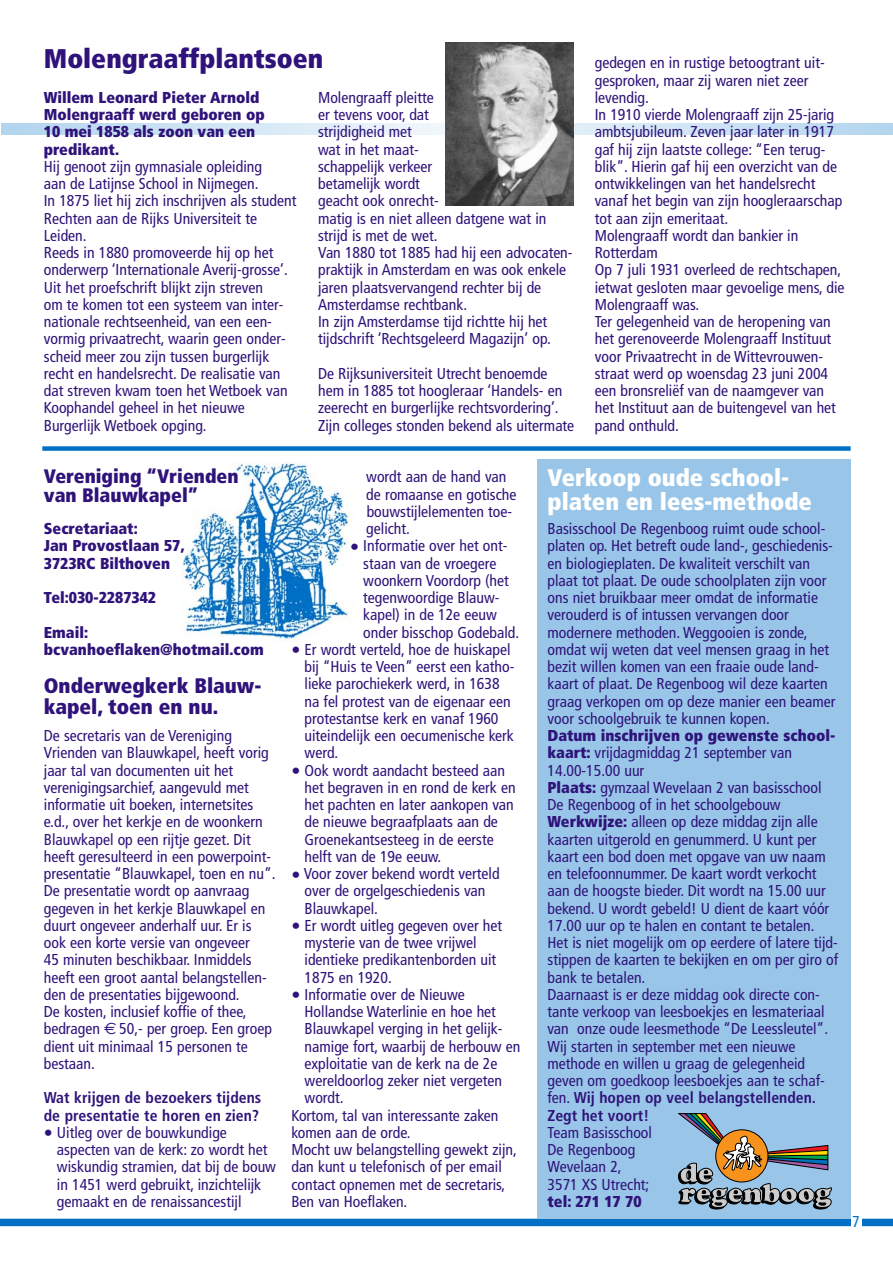
<style>
.page{position:relative;width:893px;height:1263px;background:#fff}
.page>*{position:absolute;margin:0;border:0;box-sizing:border-box;transform-origin:0 0}
.t1{font:900 condensed 27px "Frutiger";color:#2f137a}
.t2{font:900 condensed 24px/24px "Frutiger";color:#fff}
.t3{font:900 condensed 21px/21px "Frutiger";color:#2f137a}
.t4{font:900 condensed 19.5px/19.5px "Frutiger";color:#2f137a}
.t5{font:condensed 15.75px/17.2px "Frutiger";color:#2f137a}
.t6{font:900 condensed 15.75px/17.2px "Frutiger";color:#2f137a}
.t7{font:700 condensed 15.75px/17.2px "Frutiger";color:#2f137a}
.t8{font:condensed 15.75px "Frutiger";color:#0070c6}
.s1{font-family:"Euro Sans";font-stretch:normal;font-size:16.5px}
.s2{font-size:18px}
.s3{font-weight:900}
.s4{font-weight:700}
</style>
<div class="page">
<img style="left:182px;top:463px;width:172px;height:176px">
<div style="left:104px;top:123px;width:695px;height:12px;background:#c1ddf1"></div>
<div style="left:132px;top:123px;width:639px;height:12px;background:#c5dff2"></div>
<div style="left:160px;top:123px;width:583px;height:12px;background:#c9e1f3"></div>
<div style="left:187px;top:123px;width:529px;height:12px;background:#cde3f4"></div>
<div style="left:215px;top:123px;width:473px;height:12px;background:#d1e5f5"></div>
<div style="left:243px;top:123px;width:417px;height:12px;background:#d5e8f6"></div>
<div style="left:271px;top:123px;width:361px;height:12px;background:#d9eaf7"></div>
<div style="left:299px;top:123px;width:305px;height:12px;background:#ddecf7"></div>
<div style="left:326px;top:123px;width:251px;height:12px;background:#e1eef8"></div>
<div style="left:354px;top:123px;width:195px;height:12px;background:#e5f1f9"></div>
<div style="left:382px;top:123px;width:139px;height:12px;background:#e9f3fa"></div>
<div style="left:410px;top:123px;width:83px;height:12px;background:#edf5fb"></div>
<div style="left:438px;top:123px;width:27px;height:12px;background:#f1f7fc"></div>
<div style="left:0;top:1219px;width:892px;height:7px;background:#0070c6"></div>
<div style="left:850px;top:1214px;width:11px;height:48px;background:#fff"></div>
<div style="left:537px;top:459px;width:313px;height:760px;background:#99c6e8"></div>
<svg style="left:678px;top:1113px;width:154px;height:97px"></svg>
<img style="left:445px;top:43px;width:128px;height:163px">
<div style="left:42px;top:446px;width:808px;height:5px;background:#0070c6"></div>
<h1 class="t1" style="left:44px;top:48px;width:281px">Molengraaffplantsoen</h1>
<p class="t5" style="left:594px;top:55px;width:251px">gedegen en in rustige betoogtrant uit&shy;gesproken, maar zij waren niet zeer levendig.<br>In 1910 vierde Molengraaff zijn 25-jarig ambtsjubileum. Zeven jaar later in 1917 gaf hij zijn laatste college: “Een terug&shy;blik”. Hierin gaf hij een overzicht van de ontwikkelingen van het handelsrecht vanaf het begin van zijn hoogleraarschap tot aan zijn emeritaat.<br>Molengraaff wordt dan bankier in Rotterdam<br>Op 7 juli 1931 overleed de rechtschapen, ietwat gesloten maar gevoelige mens, die Molengraaff was.<br>Ter gelegenheid van de heropening van het gerenoveerde Molengraaff Instituut voor Privaatrecht in de Wittevrouwen&shy;straat werd op woensdag 23 juni 2004 een bronsreliëf van de naamgever van het Instituut aan de buitengevel van het pand onthuld.</p>
<p class="t5" style="left:318px;top:90px;width:256px">Molengraaff pleitte<br>er tevens voor, dat<br>strijdigheid met<br>wat in het maat-<br>schappelijk verkeer<br>betamelijk wordt<br>geacht ook onrecht-<br>matig is en niet alleen datgene wat in strijd is met de wet.<br>Van 1880 tot 1885 had hij een advocaten&shy;praktijk in Amsterdam en was ook enkele jaren plaatsvervangend rechter bij de<br>Amsterdamse rechtbank.<br>In zijn Amsterdamse tijd richtte hij het tijdschrift ‘Rechtsgeleerd Magazijn’ op.</p>
<p class="t5" style="left:318px;top:366px;width:258px">De Rijksuniversiteit Utrecht benoemde hem in 1885 tot hoogleraar ‘Handels- en zeerecht en burgerlijke rechtsvordering’.<br>Zijn colleges stonden bekend als uitermate</p>
<p class="t6" style="left:44px;top:90px;width:222px">Willem Leonard Pieter Arnold<br>Molengraaff werd geboren op<br>10 mei 1858 als zoon van een predikant.</p>
<p class="t5" style="left:44px;top:159px;width:254px">Hij genoot zijn gymnasiale opleiding<br>aan de Latijnse School in Nijmegen.<br>In 1875 liet hij zich inschrijven als student Rechten aan de Rijks Universiteit te Leiden.<br>Reeds in 1880 promoveerde hij op het onderwerp ‘Internationale Averij-grosse’.<br>Uit het proefschrift blijkt zijn streven<br>om te komen tot een systeem van inter&shy;nationale rechtseenheid, van een een&shy;vormig privaatrecht, waarin geen onder&shy;scheid meer zou zijn tussen burgerlijk recht en handelsrecht. De realisatie van dat streven kwam toen het Wetboek van Koophandel geheel in het nieuwe Burgerlijk Wetboek opging.</p>
<p class="t4" style="left:44px;top:468px;width:196px">Vereniging “Vrienden van Blauwkapel”</p>
<p class="t6" style="left:44px;top:521px;width:142px">Secretariaat:<br>Jan Provostlaan 57,<br>3723RC Bilthoven</p>
<p class="t6" style="left:44px;top:582px;width:114px;line-height:34.5px">Tel:030-2287342<br>Email:</p>
<p class="t6" style="left:44px;top:642px;width:221px">bcvanhoeflaken@hotmail.com</p>
<h3 class="t3" style="left:44px;top:677px;width:219px">Onderwegkerk Blauw&shy;kapel, toen en nu.</h3>
<p class="t5" style="left:44px;top:728px;width:233px">De secretaris van de Vereniging Vrienden van Blauwkapel, heeft vorig jaar tal van documenten uit het verenigingsarchief, aangevuld met informatie uit boeken, internetsites e.d., over het kerkje en de woonkern Blauwkapel op een rijtje gezet. Dit heeft geresulteerd in een powerpoint&shy;presentatie “Blauwkapel, toen en nu”.<br>De presentatie wordt op aanvraag gegeven in het kerkje Blauwkapel en duurt ongeveer anderhalf uur. Er is ook een korte versie van ongeveer<br>45 minuten beschikbaar. Inmiddels heeft een groot aantal belangstellen&shy;den de presentaties bijgewoond.<br>De kosten, inclusief koffie of thee, bedragen <span class="s1">€</span> 50,- per groep. Een groep dient uit minimaal 15 personen te bestaan.</p>
<p class="t7" style="left:44px;top:1090px;width:219px">Wat krijgen de bezoekers tijdens de presentatie te horen en zien?</p>
<p class="t5" style="left:57px;top:1125px;width:220px;text-indent:-13px"><span class="s2">•</span> Uitleg over de bouwkundige aspecten van de kerk: zo wordt het wiskundig stramien, dat bij de bouw in 1451 werd gebruikt, inzichtelijk gemaakt en de renaissancestijl</p>
<p class="t5" style="left:366px;top:469px;width:152px">wordt aan de hand van de romaanse en gotische bouwstijlelementen toe&shy;gelicht.</p>
<p class="t5" style="left:363px;top:538px;width:157px;text-indent:-13px"><span class="s2">•</span> Informatie over het ont&shy;staan van de vroegere woonkern Voordorp (het tegenwoordige Blauw&shy;kapel) in de 12e eeuw onder bisschop Godebald.</p>
<p class="t5" style="left:304px;top:642px;width:211px;text-indent:-13px"><span class="s2">•</span> Er wordt verteld, hoe de huiskapel bij “Huis te Veen” eerst een katho&shy;lieke parochiekerk werd, in 1638 na fel protest van de eigenaar een protestantse kerk en vanaf 1960 uiteindelijk een oecumenische kerk werd.</p>
<p class="t5" style="left:304px;top:763px;width:213px;text-indent:-13px"><span class="s2">•</span> Ook wordt aandacht besteed aan het begraven in en rond de kerk en het pachten en later aankopen van de nieuwe begraafplaats aan de<br>Groenekantsesteeg in de eerste helft van de 19e eeuw.</p>
<p class="t5" style="left:304px;top:866px;width:197px;text-indent:-13px"><span class="s2">•</span> Voor zover bekend wordt verteld over de orgelgeschiedenis van<br>Blauwkapel.</p>
<p class="t5" style="left:304px;top:918px;width:199px;text-indent:-13px"><span class="s2">•</span> Er wordt uitleg gegeven over het mysterie van de twee vrijwel identieke predikantenborden uit<br>1875 en 1920.</p>
<p class="t5" style="left:291px;top:987px;width:175px"><span class="s2">•</span> Informatie over de Nieuwe</p>
<p class="t5" style="left:304px;top:1004px;width:193px">Hollandse Waterlinie en hoe het</p>
<p class="t5" style="left:304px;top:1021px;width:199px">Blauwkapel verging in het gelijk-</p>
<p class="t5" style="left:304px;top:1039px;width:217px">namige fort, waarbij de herbouw en</p>
<p class="t5" style="left:304px;top:1056px;width:194px">exploitatie van de kerk na de 2e</p>
<p class="t5" style="left:304px;top:1073px;width:199px">wereldoorlog zeker niet vergeten</p>
<p class="t5" style="left:304px;top:1090px;width:41px">wordt.</p>
<p class="t5" style="left:291px;top:1108px;width:209px">Kortom, tal van interessante zaken</p>
<p class="t5" style="left:291px;top:1125px;width:121px">komen aan de orde.</p>
<p class="t5" style="left:291px;top:1142px;width:227px">Mocht uw belangstelling gewekt zijn,</p>
<p class="t5" style="left:291px;top:1159px;width:212px">dan kunt u telefonisch of per email</p>
<p class="t5" style="left:291px;top:1177px;width:215px">contact opnemen met de secretaris,</p>
<p class="t5" style="left:291px;top:1194px;width:117px">Ben van Hoeflaken.</p>
<h2 class="t2" style="left:547px;top:468px;width:266px">Verkoop oude school&shy;platen en lees-methode</h2>
<p class="t5" style="left:547px;top:521px;width:289px">Basisschool De Regenboog ruimt oude school&shy;platen op. Het betreft oude land-, geschiedenis&shy;en biologieplaten. De kwaliteit verschilt van plaat tot plaat. De oude schoolplaten zijn voor ons niet bruikbaar meer omdat de informatie verouderd is of intussen vervangen door modernere methoden. Weggooien is zonde, omdat wij weten dat veel mensen graag in het bezit willen komen van een fraaie oude land&shy;kaart of plaat. De Regenboog wil deze kaarten graag verkopen om op deze manier een beamer voor schoolgebruik te kunnen kopen.</p>
<p class="t5" style="left:547px;top:728px;width:292px"><span class="s3">Datum inschrijven op gewenste school&shy;kaart:</span> vrijdagmiddag 21 september van 14.00-15.00 uur<br><span class="s3">Plaats:</span> gymzaal Wevelaan 2 van basisschool De Regenboog of in het schoolgebouw <span class="s3">Werkwijze:</span> alleen op deze middag zijn alle kaarten uitgerold en genummerd. U kunt per kaart een bod doen met opgave van uw naam en telefoonnummer. De kaart wordt verkocht aan de hoogste bieder. Dit wordt na 15.00 uur bekend. U wordt gebeld! U dient de kaart vóór 17.00 uur op te halen en contant te betalen.<br>Het is niet mogelijk om op eerdere of latere tijd&shy;stippen de kaarten te bekijken en om per giro of bank te betalen.<br>Daarnaast is er deze middag ook directe con&shy;tante verkoop van leesboekjes en lesmateriaal van onze oude leesmethode “De Leessleutel”.<br>Wij starten in september met een nieuwe methode en willen u graag de gelegenheid geven om goedkoop leesboekjes aan te schaf&shy;fen. <span class="s4">Wij hopen op veel belangstellenden.<br>Zegt het voort!</span></p>
<p class="t5" style="left:547px;top:1125px;width:106px">Team Basisschool<br>De Regenboog<br>Wevelaan 2,<br>3571 XS Utrecht;</p>
<p class="t6" style="left:547px;top:1194px;width:96px">tel: 271 17 70</p>
<p class="t8" style="left:852px;top:1215px;width:9px">7</p>
</div>
